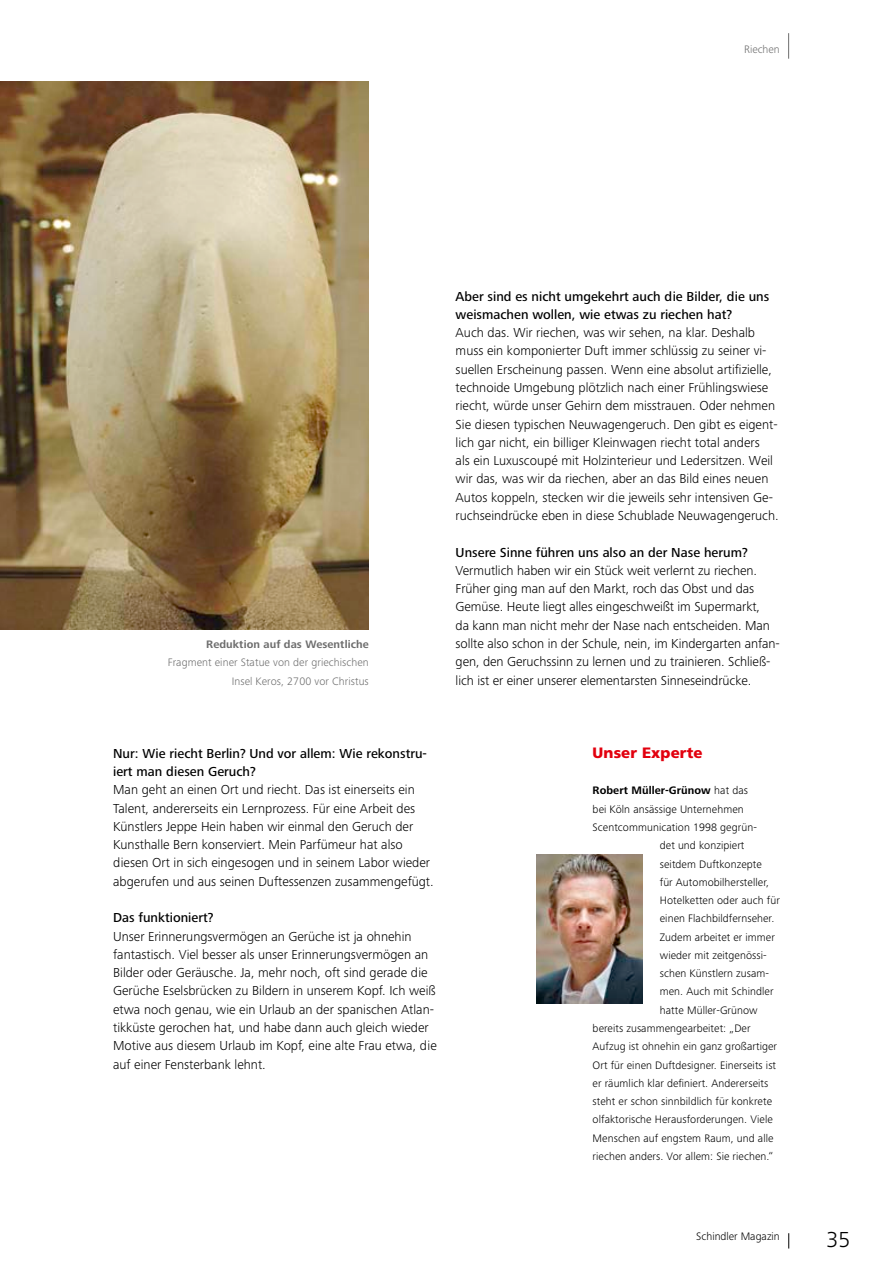
<style>
.page{position:relative;width:893px;height:1263px;background:#fff}
.page>*{position:absolute;margin:0;border:0;box-sizing:border-box;transform-origin:0 0}
.t1{font:300 22.5px "Frutiger Next Pro";color:#000}
.t2{font:900 15px "Frutiger";letter-spacing:.005em;color:#e2000e}
.t3{font:300 13.5px/18.3px "Frutiger Next Pro";color:#000}
.t4{font:500 13.5px/18.3px "Frutiger Next Pro";color:#000}
.t5{font:300 11.25px "Frutiger Next Pro";letter-spacing:.005em;color:#000}
.t6{font:300 11.25px/18.3px "Frutiger Next Pro";letter-spacing:.005em;color:#6e6e6e;text-align:right}
.t7{font:700 11.25px "Frutiger Next Pro";letter-spacing:.005em;color:#6e6e6e}
.t8{font:700 11.25px "Frutiger Next Pro";letter-spacing:.005em;color:#000}
.s1{font-weight:300}
</style>
<div class="page">
<img style="left:536px;top:854px;width:107px;height:149px">
<img style="left:0;top:81px;width:369px;height:549px">
<svg style="left:788px;top:1233px;width:1px;height:15px"></svg>
<svg style="left:788px;top:33px;width:1px;height:26px"></svg>
<p class="t6" style="left:744px;top:40px;width:37px">Riechen</p>
<p class="t7" style="left:206px;top:638px;width:164px">Reduktion auf das Wesentliche</p>
<p class="t6" style="left:168px;top:653px;width:203px">Fragment einer Statue von der griechischen<br>Insel Keros, 2700 vor Christus</p>
<p class="t4" style="left:456px;top:287px;width:315px">Aber sind es nicht umgekehrt auch die Bilder, die uns weismachen wollen, wie etwas zu riechen hat?</p>
<p class="t3" style="left:456px;top:324px;width:325px">Auch das. Wir riechen, was wir sehen, na klar. Deshalb muss ein komponierter Duft immer schlüssig zu seiner vi&shy;suellen Erscheinung passen. Wenn eine absolut artifizielle, technoide Umgebung plötzlich nach einer Frühlingswiese riecht, würde unser Gehirn dem misstrauen. Oder nehmen Sie diesen typischen Neuwagengeruch. Den gibt es eigent&shy;lich gar nicht, ein billiger Kleinwagen riecht total anders<br>als ein Luxuscoupé mit Holzinterieur und Ledersitzen. Weil wir das, was wir da riechen, aber an das Bild eines neuen Autos koppeln, stecken wir die jeweils sehr intensiven Ge&shy;ruchseindrücke eben in diese Schublade Neuwagengeruch.</p>
<p class="t4" style="left:456px;top:543px;width:294px">Unsere Sinne führen uns also an der Nase herum?</p>
<p class="t3" style="left:456px;top:561px;width:326px">Vermutlich haben wir ein Stück weit verlernt zu riechen.<br>Früher ging man auf den Markt, roch das Obst und das Gemüse. Heute liegt alles eingeschweißt im Supermarkt,<br>da kann man nicht mehr der Nase nach entscheiden. Man sollte also schon in der Schule, nein, im Kindergarten anfan&shy;gen, den Geruchssinn zu lernen und zu trainieren. Schließ&shy;lich ist er einer unserer elementarsten Sinneseindrücke.</p>
<p class="t4" style="left:113px;top:744px;width:315px">Nur: Wie riecht Berlin? Und vor allem: Wie rekonstru&shy;iert man diesen Geruch?</p>
<p class="t3" style="left:113px;top:781px;width:322px">Man geht an einen Ort und riecht. Das ist einerseits ein Talent, andererseits ein Lernprozess. Für eine Arbeit des Künstlers Jeppe Hein haben wir einmal den Geruch der Kunsthalle Bern konserviert. Mein Parfümeur hat also diesen Ort in sich eingesogen und in seinem Labor wieder abgerufen und aus seinen Duftessenzen zusammengefügt.</p>
<p class="t4" style="left:113px;top:909px;width:102px">Das funktioniert?</p>
<p class="t3" style="left:113px;top:927px;width:325px">Unser Erinnerungsvermögen an Gerüche ist ja ohnehin fantastisch. Viel besser als unser Erinnerungsvermögen an Bilder oder Geräusche. Ja, mehr noch, oft sind gerade die Gerüche Eselsbrücken zu Bildern in unserem Kopf. Ich weiß etwa noch genau, wie ein Urlaub an der spanischen Atlan&shy;tikküste gerochen hat, und habe dann auch gleich wieder Motive aus diesem Urlaub im Kopf, eine alte Frau etwa, die auf einer Fensterbank lehnt.</p>
<p class="t2" style="left:593px;top:743px;width:112px">Unser Experte</p>
<p class="t8" style="left:593px;top:784px;width:157px">Robert Müller-Grünow <span class="s1">hat das</span></p>
<p class="t5" style="left:593px;top:802px;width:153px">bei Köln ansässige Unternehmen</p>
<p class="t5" style="left:593px;top:821px;width:166px">Scentcommunication 1998 gegrün-</p>
<p class="t5" style="left:660px;top:839px;width:86px">det und konzipiert</p>
<p class="t5" style="left:660px;top:857px;width:104px">seitdem Duftkonzepte</p>
<p class="t5" style="left:660px;top:875px;width:111px">für Automobilhersteller,</p>
<p class="t5" style="left:660px;top:894px;width:121px">Hotelketten oder auch für</p>
<p class="t5" style="left:660px;top:912px;width:116px">einen Flachbildfernseher.</p>
<p class="t5" style="left:660px;top:930px;width:117px">Zudem arbeitet er immer</p>
<p class="t5" style="left:660px;top:949px;width:108px">wieder mit zeitgenössi-</p>
<p class="t5" style="left:660px;top:967px;width:111px">schen Künstlern zusam-</p>
<p class="t5" style="left:660px;top:985px;width:115px">men. Auch mit Schindler</p>
<p class="t5" style="left:660px;top:1003px;width:99px">hatte Müller-Grünow</p>
<p class="t5" style="left:593px;top:1022px;width:159px">bereits zusammengearbeitet: „Der</p>
<p class="t5" style="left:593px;top:1040px;width:186px">Aufzug ist ohnehin ein ganz großartiger</p>
<p class="t5" style="left:593px;top:1058px;width:185px">Ort für einen Duftdesigner. Einerseits ist</p>
<p class="t5" style="left:593px;top:1077px;width:177px">er räumlich klar definiert. Andererseits</p>
<p class="t5" style="left:593px;top:1095px;width:181px">steht er schon sinnbildlich für konkrete</p>
<p class="t5" style="left:593px;top:1113px;width:182px">olfaktorische Herausforderungen. Viele</p>
<p class="t5" style="left:593px;top:1131px;width:182px">Menschen auf engstem Raum, und alle</p>
<p class="t5" style="left:593px;top:1150px;width:182px">riechen anders. Vor allem: Sie riechen.“</p>
<p class="t5" style="left:696px;top:1230px;width:85px">Schindler Magazin</p>
<h1 class="t1" style="left:827px;top:1227px;width:25px">35</h1>
</div>
